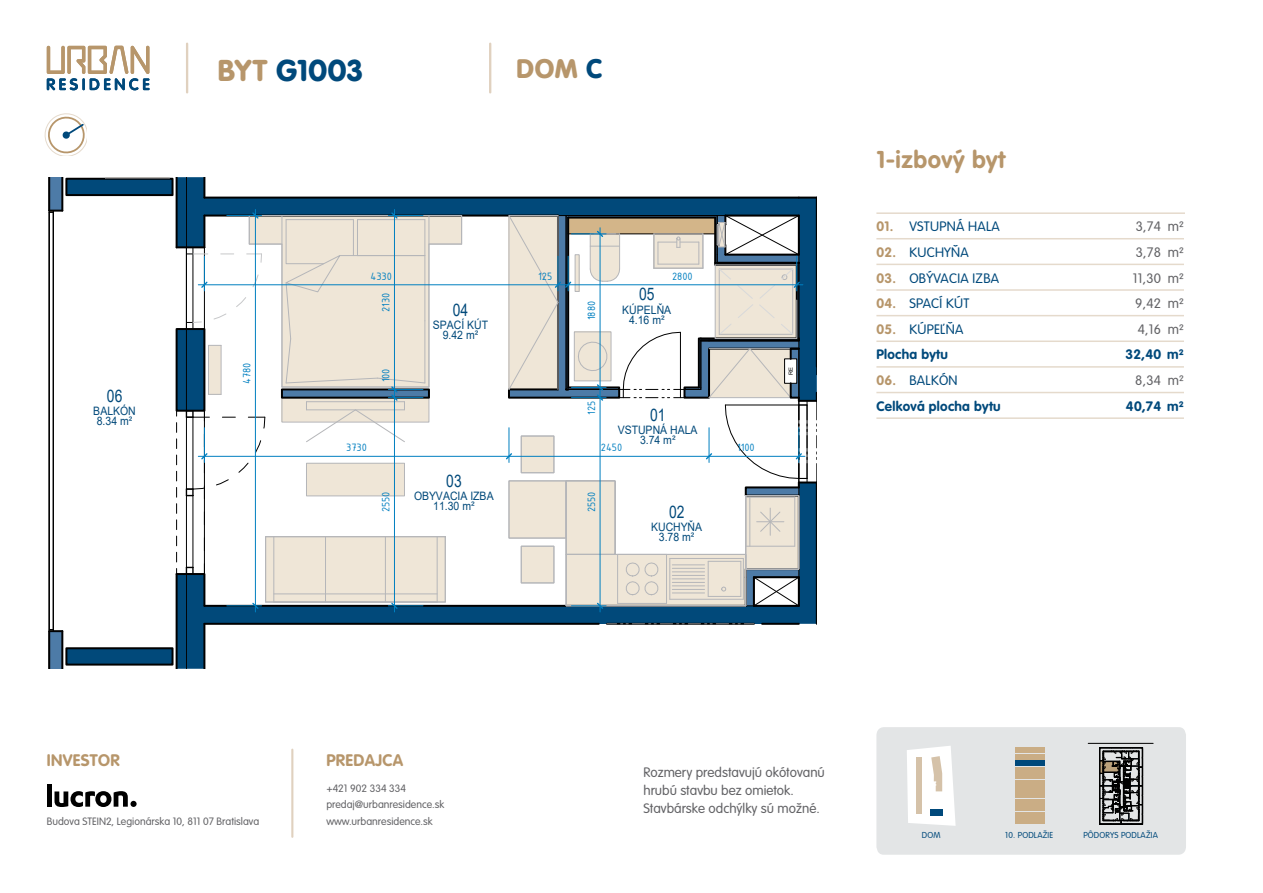
<style>
.page{position:relative;width:1263px;height:893px;background:#fff}
.page>*{position:absolute;margin:0;border:0;box-sizing:border-box;transform-origin:0 0}
.t1{font:900 29.7px "VAG Rounded LT Pro";letter-spacing:.02em;color:#00497b}
.t2{font:900 26.4px "VAG Rounded LT Pro";color:#b7966b}
.t3{font:700 24px "VAG Rounded LT Pro";letter-spacing:.02em;color:#b7966b}
.t4{font:17.25px "Arial";letter-spacing:.005em;color:#01497a;scale:.8 1}
.t5{font:700 16.5px "VAG Rounded LT Pro";letter-spacing:.02em;color:#b7966b}
.t6{font:300 13.5px/18px "VAG Rounded LT Pro";color:#636366}
.t7{font:300 13.5px "VAG Rounded LT Pro";letter-spacing:.02em;color:#00497b}
.t8{font:700 13.5px "VAG Rounded LT Pro";letter-spacing:.02em;color:#00497b}
.t9{font:11.55px "Arial";color:#01497a;scale:.9 1}
.t10{font:11.55px "ISOCPEUR";color:#007fc0}
.t11{font:300 10.5px/16.5px "VAG Rounded LT Pro";color:#636366}
.t12{font:300 8.55px "VAG Rounded LT Pro";letter-spacing:.02em;color:#00497b}
.t13{font:5.7px "Arial";color:#000}
.s1{color:#b7966b}
.s2{color:#00497b}
.s3{font-weight:700;color:#b7966b}
</style>
<div class="page">
<hr style="left:291px;top:750px;width:2px;height:87px;background:#e0d1bf">
<hr style="left:186px;top:44px;width:2px;height:48px;background:#e0d1bf">
<div style="left:47px;top:784px;width:5px;height:23px;background:#000"></div>
<svg style="left:55px;top:791px;width:73px;height:16px"></svg>
<div style="left:130px;top:801px;width:7px;height:6px;background:#000;border-radius:50%"></div>
<hr style="left:489px;top:44px;width:2px;height:48px;background:#e0d1bf">
<svg style="left:47px;top:46px;width:103px;height:44px"></svg>
<svg style="left:45px;top:113px;width:42px;height:43px"></svg>
<svg style="left:876px;top:727px;width:310px;height:128px;background:#d6d7d5"></svg>
<hr style="left:876px;top:212px;width:309px;height:2px;background:#e5dacc">
<hr style="left:876px;top:238px;width:308px;height:1px;background:#e5dacc">
<hr style="left:876px;top:264px;width:308px;height:1px;background:#e5dacc">
<hr style="left:876px;top:289px;width:308px;height:2px;background:#e5dacc">
<hr style="left:876px;top:315px;width:308px;height:1px;background:#e5dacc">
<hr style="left:876px;top:340px;width:308px;height:2px;background:#e5dacc">
<hr style="left:876px;top:366px;width:308px;height:2px;background:#e5dacc">
<hr style="left:876px;top:392px;width:308px;height:1px;background:#e5dacc">
<hr style="left:876px;top:417px;width:308px;height:2px;background:#e5dacc">
<div style="left:204px;top:198px;width:595px;height:18px;background:#01497a"></div>
<div style="left:204px;top:606px;width:595px;height:18px;background:#01497a"></div>
<div style="left:66px;top:648px;width:107px;height:17px;background:#01497a"></div>
<div style="left:66px;top:179px;width:107px;height:16px;background:#01497a"></div>
<div style="left:799px;top:198px;width:18px;height:177px;background:#01497a"></div>
<div style="left:49px;top:631px;width:13px;height:38px;background:#4d7ba7"></div>
<div style="left:49px;top:177px;width:13px;height:34px;background:#4d7ba7"></div>
<hr style="left:106px;top:177px;width:63px;height:1px;background:#efe6d7">
<hr style="left:204px;top:197px;width:595px;height:2px;background:#000">
<hr style="left:204px;top:215px;width:354px;height:2px;background:#000">
<hr style="left:204px;top:605px;width:542px;height:2px;background:#000">
<hr style="left:204px;top:623px;width:395px;height:2px;background:#000">
<hr style="left:607px;top:623px;width:147px;height:2px;background:#000">
<hr style="left:762px;top:623px;width:37px;height:2px;background:#000">
<div style="left:65px;top:647px;width:109px;height:19px;border:2px solid #000"></div>
<div style="left:65px;top:178px;width:109px;height:18px;border:2px solid #000"></div>
<hr style="left:816px;top:198px;width:1px;height:169px;background:#000">
<svg style="left:799px;top:197px;width:18px;height:2px"></svg>
<hr style="left:61px;top:631px;width:2px;height:38px;background:#000">
<hr style="left:48px;top:631px;width:2px;height:38px;background:#000">
<hr style="left:61px;top:177px;width:2px;height:34px;background:#000">
<hr style="left:48px;top:177px;width:2px;height:34px;background:#000">
<hr style="left:106px;top:178px;width:63px;height:1px;background:#b5b6b9">
<svg style="left:49px;top:629px;width:13px;height:3px"></svg>
<svg style="left:49px;top:210px;width:13px;height:3px"></svg>
<hr style="left:53px;top:212px;width:1px;height:417px;background:#000">
<hr style="left:49px;top:212px;width:1px;height:417px;background:#000">
<hr style="left:198px;top:285px;width:360px;height:1px;background:#007fc0">
<hr style="left:198px;top:456px;width:311px;height:1px;background:#007fc0">
<svg style="left:505px;top:215px;width:312px;height:409px"></svg>
<svg style="left:169px;top:177px;width:293px;height:492px"></svg>
<p class="t4" style="left:107px;top:384px;width:21px">06</p>
<p class="t9" style="left:93px;top:403px;width:49px">BALKÓN</p>
<p class="t9" style="left:97px;top:413px;width:41px">8.34 m²</p>
<h1 class="t1" style="left:218px;top:50px;width:146px"><span class="s1">BYT</span> G1003</h1>
<h2 class="t2" style="left:516px;top:51px;width:87px">DOM <span class="s2">C</span></h2>
<p class="t10" style="left:239px;top:384px;width:23px;rotate:-90deg">4780</p>
<p class="t10" style="left:370px;top:268px;width:23px">4330</p>
<p class="t10" style="left:538px;top:268px;width:16px">125</p>
<p class="t10" style="left:672px;top:268px;width:22px">2800</p>
<p class="t10" style="left:378px;top:312px;width:21px;rotate:-90deg">2130</p>
<p class="t10" style="left:378px;top:382px;width:16px;rotate:-90deg">100</p>
<p class="t4" style="left:453px;top:298px;width:21px">04</p>
<p class="t9" style="left:433px;top:317px;width:63px">SPACÍ KÚT</p>
<p class="t9" style="left:443px;top:327px;width:41px">9.42 m²</p>
<p class="t10" style="left:584px;top:320px;width:21px;rotate:-90deg">1880</p>
<p class="t4" style="left:639px;top:282px;width:21px">05</p>
<p class="t9" style="left:622px;top:302px;width:56px">KÚPELŇA</p>
<p class="t9" style="left:629px;top:312px;width:41px">4.16 m²</p>
<p class="t10" style="left:584px;top:415px;width:16px;rotate:-90deg">125</p>
<p class="t4" style="left:650px;top:403px;width:21px">01</p>
<p class="t9" style="left:618px;top:422px;width:90px">VSTUPNÁ HALA</p>
<p class="t9" style="left:640px;top:432px;width:41px">3.74 m²</p>
<p class="t10" style="left:346px;top:440px;width:22px">3730</p>
<p class="t10" style="left:601px;top:440px;width:23px">2450</p>
<p class="t10" style="left:737px;top:440px;width:19px">1100</p>
<p class="t10" style="left:378px;top:512px;width:22px;rotate:-90deg">2550</p>
<p class="t4" style="left:446px;top:469px;width:21px">03</p>
<p class="t9" style="left:414px;top:488px;width:90px">OBYVACIA IZBA</p>
<p class="t9" style="left:433px;top:498px;width:48px">11.30 m²</p>
<p class="t10" style="left:584px;top:512px;width:22px;rotate:-90deg">2550</p>
<p class="t4" style="left:669px;top:500px;width:21px">02</p>
<p class="t9" style="left:651px;top:519px;width:58px">KUCHYŇA</p>
<p class="t9" style="left:659px;top:529px;width:41px">3.78 m²</p>
<p class="t13" style="left:787px;top:375px;width:9px;rotate:-90deg">RE</p>
<h3 class="t3" style="left:876px;top:145px;width:130px">1-izbový byt</h3>
<p class="t7" style="left:876px;top:219px;width:125px"><span class="s3">01.</span> VSTUPNÁ HALA</p>
<p class="t6" style="left:1136px;top:218px;width:50px">3,74 m²</p>
<p class="t7" style="left:876px;top:244px;width:94px"><span class="s3">02.</span> KUCHYŇA</p>
<p class="t6" style="left:1136px;top:244px;width:50px">3,78 m²</p>
<p class="t7" style="left:876px;top:270px;width:124px"><span class="s3">03.</span> OBÝVACIA IZBA</p>
<p class="t6" style="left:1133px;top:269px;width:53px">11,30 m²</p>
<p class="t7" style="left:876px;top:296px;width:95px"><span class="s3">04.</span> SPACÍ KÚT</p>
<p class="t6" style="left:1135px;top:295px;width:50px">9,42 m²</p>
<p class="t7" style="left:876px;top:321px;width:88px"><span class="s3">05.</span> KÚPEĽŇA</p>
<p class="t6" style="left:1138px;top:320px;width:48px">4,16 m²</p>
<p class="t8" style="left:876px;top:346px;width:73px">Plocha bytu</p>
<p class="t8" style="left:1125px;top:346px;width:60px">32,40 m²</p>
<p class="t7" style="left:876px;top:372px;width:83px"><span class="s3">06.</span> BALKÓN</p>
<p class="t6" style="left:1135px;top:372px;width:50px">8,34 m²</p>
<p class="t8" style="left:876px;top:397px;width:126px">Celková plocha bytu</p>
<p class="t8" style="left:1126px;top:397px;width:59px">40,74 m²</p>
<p class="t5" style="left:47px;top:749px;width:74px">INVESTOR</p>
<p class="t11" style="left:47px;top:813px;width:214px">Budova STEIN2, Legionárska 10, 811 07 Bratislava</p>
<p class="t5" style="left:326px;top:749px;width:78px">PREDAJCA</p>
<p class="t11" style="left:326px;top:780px;width:119px">+421 902 334 334 predaj@urbanresidence.sk www.urbanresidence.sk</p>
<p class="t6" style="left:643px;top:763px;width:183px">Rozmery predstavujú okótovanú hrubú stavbu bez omietok.<br>Stavbárske odchýlky sú možné.</p>
<p class="t12" style="left:922px;top:830px;width:20px">DOM</p>
<p class="t12" style="left:1005px;top:830px;width:50px">10. PODLAŽIE</p>
<p class="t12" style="left:1083px;top:830px;width:76px">PÔDORYS PODLAŽIA</p>
</div>
